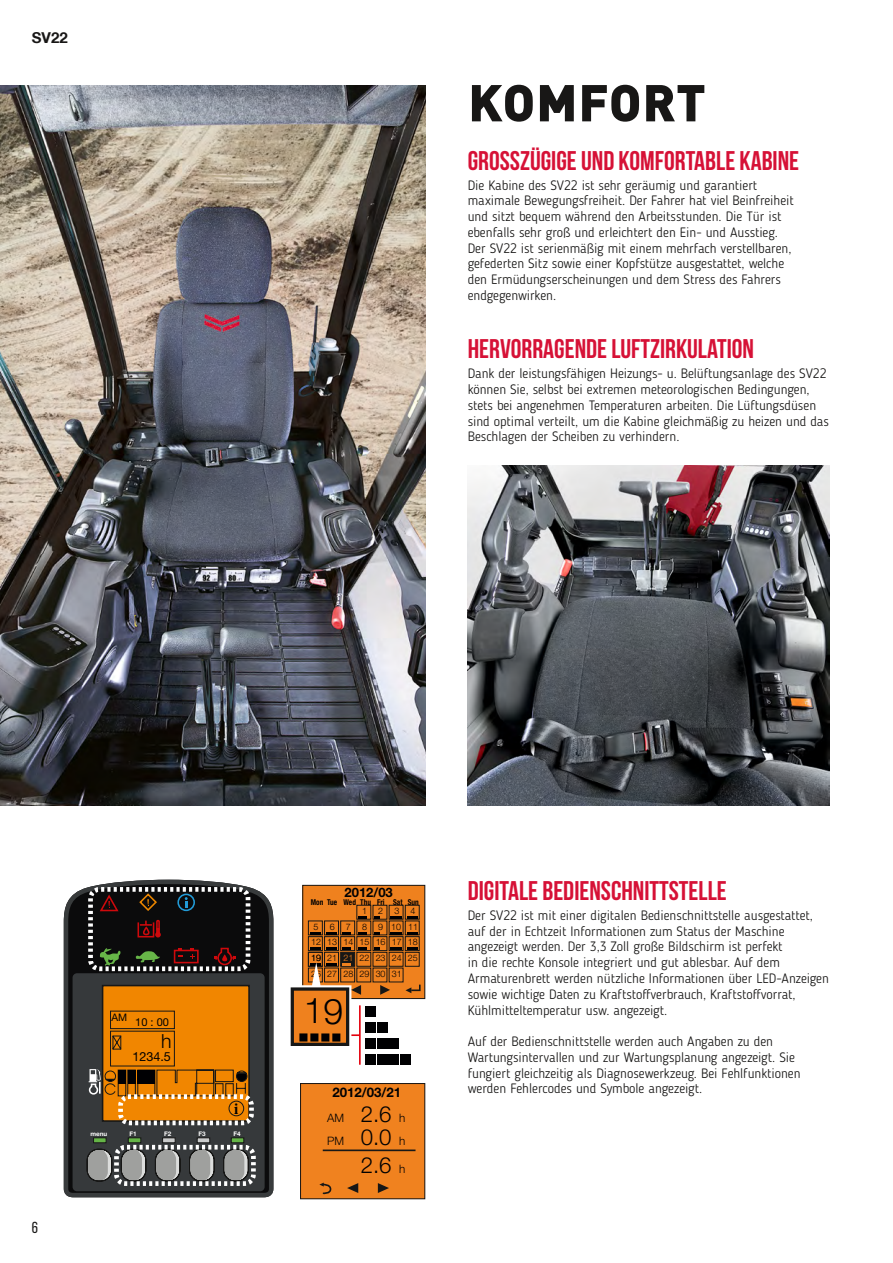
<style>
.page{position:relative;width:893px;height:1263px;background:#fff}
.page>*{position:absolute;margin:0;border:0;box-sizing:border-box;transform-origin:0 0}
.t1{font:900 51px "DIN Pro";letter-spacing:.015em;color:#181716}
.t2{font:300 35.4px "Helvetica Neue LT Std";color:#000002}
.t3{font:700 27px "Bebas Neue";color:#d61136}
.t4{font:300 22.2px "Helvetica Neue LT Std";color:#010102}
.t5{font:300 19.5px "Helvetica Neue LT Std";color:#000001}
.t6{font:15.9px "Bebas Neue";color:#181716}
.t7{font:700 15px "Helvetica Neue LT Com";color:#181716}
.t8{font:700 14.1px "Gazette LT Std";color:#000001}
.t9{font:300 13.5px/15.8px "Blogger Sans";color:#181716}
.t10{font:700 13.2px "Helvetica Neue LT Std";color:#010102}
.t11{font:700 13.05px "Helvetica Neue LT Std";color:#000002}
.t12{font:12.6px "Helvetica Neue LT Std";color:#000001}
.t13{font:300 11.55px/22.8px "Helvetica Neue LT Std";color:#010102}
.t14{font:10.95px "Helvetica Neue LT Std";color:#000001}
.t15{font:300 9px/15.8px "Helvetica Neue LT Std";color:#000002}
.t16{font:700 condensed 8.1px "Helvetica Neue LT Std";color:#000002;scale:.9 1}
.t17{font:700 6.3px "Helvetica Neue LT Std";color:#fff}
.s1{color:#ef811e}
.s2{font-size:22.2px}
.s3{font-size:11.55px}
</style>
<div class="page">
<img style="left:0;top:85px;width:425px;height:721px">
<img style="left:468px;top:466px;width:361px;height:340px">
<svg style="left:64px;top:880px;width:209px;height:317px;background:#28292b"></svg>
<div style="left:102px;top:985px;width:148px;height:137px;background:#f18600;border:2px solid #171716"></div>
<svg style="left:99px;top:893px;width:21px;height:20px"></svg>
<svg style="left:138px;top:893px;width:20px;height:19px"></svg>
<div style="left:177px;top:893px;width:18px;height:18px;border:2px solid #229bd7;border-radius:50%"></div>
<svg style="left:185px;top:897px;width:3px;height:11px"></svg>
<svg style="left:137px;top:919px;width:25px;height:19px"></svg>
<svg style="left:100px;top:948px;width:21px;height:17px"></svg>
<svg style="left:136px;top:951px;width:24px;height:11px"></svg>
<div style="left:174px;top:950px;width:25px;height:13px;border:2px solid #cf090c"></div>
<svg style="left:191px;top:949px;width:4px;height:9px"></svg>
<svg style="left:214px;top:947px;width:21px;height:18px"></svg>
<svg style="left:86px;top:1010px;width:163px;height:172px"></svg>
<div style="left:88px;top:887px;width:162px;height:84px;border:5px dashed #fff;border-radius:9px"></div>
<div style="left:118px;top:1094px;width:136px;height:31px;border:5px dashed #fff;border-radius:9px"></div>
<div style="left:114px;top:1145px;width:142px;height:41px;border:5px dashed #fff;border-radius:9px"></div>
<div style="left:303px;top:885px;width:122px;height:113px;background:#ef811e"></div>
<div style="left:302px;top:885px;width:123px;height:114px;border:1px solid #171716"></div>
<hr style="left:359px;top:1005px;width:2px;height:60px;background:#e3010d">
<div style="left:366px;top:1006px;width:10px;height:10px;background:#000002"></div>
<div style="left:366px;top:1022px;width:10px;height:10px;background:#000002"></div>
<div style="left:377px;top:1022px;width:11px;height:10px;background:#000002"></div>
<div style="left:366px;top:1038px;width:10px;height:10px;background:#000002"></div>
<div style="left:377px;top:1038px;width:11px;height:10px;background:#000002"></div>
<div style="left:389px;top:1038px;width:10px;height:10px;background:#000002"></div>
<div style="left:366px;top:1054px;width:10px;height:11px;background:#000002"></div>
<div style="left:377px;top:1054px;width:11px;height:11px;background:#000002"></div>
<div style="left:389px;top:1054px;width:10px;height:11px;background:#000002"></div>
<div style="left:400px;top:1054px;width:11px;height:11px;background:#000002"></div>
<div style="left:356px;top:905px;width:15px;height:15px;border:1px solid #171716"></div>
<svg style="left:359px;top:916px;width:7px;height:2px"></svg>
<div style="left:373px;top:905px;width:14px;height:15px;border:1px solid #171716"></div>
<div style="left:389px;top:905px;width:14px;height:15px;border:1px solid #171716"></div>
<svg style="left:391px;top:916px;width:10px;height:2px"></svg>
<div style="left:405px;top:905px;width:15px;height:15px;border:1px solid #171716"></div>
<svg style="left:407px;top:916px;width:10px;height:2px"></svg>
<div style="left:356px;top:920px;width:15px;height:15px;border:1px solid #171716"></div>
<svg style="left:359px;top:932px;width:7px;height:2px"></svg>
<div style="left:389px;top:920px;width:14px;height:15px;border:1px solid #171716"></div>
<svg style="left:391px;top:932px;width:10px;height:2px"></svg>
<div style="left:308px;top:920px;width:15px;height:15px;border:1px solid #171716"></div>
<div style="left:324px;top:920px;width:15px;height:15px;border:1px solid #171716"></div>
<div style="left:340px;top:920px;width:15px;height:15px;border:1px solid #171716"></div>
<svg style="left:310px;top:932px;width:40px;height:2px"></svg>
<div style="left:405px;top:920px;width:15px;height:15px;border:1px solid #171716"></div>
<svg style="left:407px;top:932px;width:10px;height:2px"></svg>
<div style="left:356px;top:936px;width:15px;height:15px;border:1px solid #171716"></div>
<svg style="left:359px;top:948px;width:7px;height:2px"></svg>
<div style="left:373px;top:936px;width:14px;height:15px;border:1px solid #171716"></div>
<div style="left:389px;top:936px;width:14px;height:15px;border:1px solid #171716"></div>
<svg style="left:391px;top:948px;width:10px;height:2px"></svg>
<div style="left:308px;top:936px;width:15px;height:15px;border:1px solid #171716"></div>
<div style="left:324px;top:936px;width:15px;height:15px;border:1px solid #171716"></div>
<div style="left:340px;top:936px;width:15px;height:15px;border:1px solid #171716"></div>
<svg style="left:310px;top:948px;width:40px;height:2px"></svg>
<div style="left:405px;top:936px;width:15px;height:15px;border:1px solid #171716"></div>
<svg style="left:407px;top:948px;width:10px;height:2px"></svg>
<div style="left:356px;top:952px;width:15px;height:15px;border:1px solid #171716"></div>
<div style="left:373px;top:952px;width:14px;height:15px;border:1px solid #171716"></div>
<div style="left:389px;top:952px;width:14px;height:15px;border:1px solid #171716"></div>
<div style="left:308px;top:952px;width:15px;height:15px;border:1px solid #171716"></div>
<div style="left:324px;top:952px;width:15px;height:15px;border:1px solid #171716"></div>
<div style="left:340px;top:952px;width:15px;height:15px;background:#171716;border:1px solid #171716"></div>
<div style="left:405px;top:952px;width:15px;height:15px;border:1px solid #171716"></div>
<svg style="left:380px;top:985px;width:10px;height:10px"></svg>
<svg style="left:405px;top:984px;width:16px;height:9px"></svg>
<svg style="left:290px;top:962px;width:71px;height:86px"></svg>
<div style="left:301px;top:1083px;width:124px;height:116px;background:#f0821f"></div>
<div style="left:300px;top:1083px;width:125px;height:116px;border:1px solid #181716"></div>
<hr style="left:323px;top:1149px;width:92px;height:2px;background:#181817">
<svg style="left:378px;top:1183px;width:11px;height:10px"></svg>
<svg style="left:347px;top:1183px;width:11px;height:10px"></svg>
<svg style="left:319px;top:1182px;width:13px;height:13px"></svg>
<p class="t7" style="left:32px;top:28px;width:37px">SV22</p>
<h1 class="t1" style="left:468px;top:59px;width:239px">KOMFORT</h1>
<h3 class="t3" style="left:468px;top:145px;width:333px">GROßZÜGIGE UND KOMFORTABLE KABINE</h3>
<p class="t9" style="left:468px;top:177px;width:327px">Die Kabine des SV22 ist sehr geräumig und garantiert maximale Bewegungsfreiheit. Der Fahrer hat viel Beinfreiheit und sitzt bequem während den Arbeitsstunden. Die Tür ist ebenfalls sehr groß und erleichtert den Ein- und Ausstieg.<br>Der SV22 ist serienmäßig mit einem mehrfach verstellbaren, gefederten Sitz sowie einer Kopfstütze ausgestattet, welche den Ermüdungserscheinungen und dem Stress des Fahrers endgegenwirken.</p>
<h3 class="t3" style="left:468px;top:334px;width:288px">HERVORRAGENDE LUFTZIRKULATION</h3>
<p class="t9" style="left:468px;top:366px;width:363px">Dank der leistungsfähigen Heizungs- u. Belüftungsanlage des SV22 können Sie, selbst bei extremen meteorologischen Bedingungen, stets bei angenehmen Temperaturen arbeiten. Die Lüftungsdüsen sind optimal verteilt, um die Kabine gleichmäßig zu heizen und das Beschlagen der Scheiben zu verhindern.</p>
<p class="t6" style="left:32px;top:1219px;width:8px">6</p>
<p class="t14" style="left:112px;top:1015px;width:59px"><sup>AM</sup> 10 : 00</p>
<p class="t12" style="left:132px;top:1048px;width:40px">1234.5</p>
<h3 class="t5" style="left:161px;top:1029px;width:12px">h</h3>
<p class="t8" style="left:234px;top:1100px;width:6px">i</p>
<p class="t17" style="left:91px;top:1129px;width:18px">menu</p>
<p class="t17" style="left:130px;top:1129px;width:9px">F1</p>
<p class="t17" style="left:164px;top:1129px;width:9px">F2</p>
<p class="t17" style="left:199px;top:1129px;width:9px">F3</p>
<p class="t17" style="left:233px;top:1129px;width:9px">F4</p>
<p class="t11" style="left:345px;top:884px;width:50px">2012/03</p>
<p class="t16" style="left:311px;top:897px;width:121px">Mon Tue Wed Thu Fri Sat Sun</p>
<p class="t15" style="left:311px;top:903px;width:108px;text-indent:51px">1234<br>5 6 7 8 91011<br>12 13 14 15 16 17 18<br>19 21 <span class="s1">21</span> 22 23 24 25<br>26 27 28 29 30 31</p>
<h2 class="t2" style="left:304px;top:989px;width:41px">19</h2>
<p class="t10" style="left:332px;top:1084px;width:70px">2012/03/21</p>
<p class="t13" style="left:327px;top:1106px;width:80px">AM <span class="s2">2.6</span> h<br>PM <span class="s2">0.0</span> h</p>
<h3 class="t4" style="left:361px;top:1152px;width:46px">2.6 <span class="s3">h</span></h3>
<h3 class="t3" style="left:468px;top:876px;width:260px">DIGITALE BEDIENSCHNITTSTELLE</h3>
<p class="t9" style="left:468px;top:907px;width:363px">Der SV22 ist mit einer digitalen Bedienschnittstelle ausgestattet, auf der in Echtzeit Informationen zum Status der Maschine angezeigt werden. Der 3,3 Zoll große Bildschirm ist perfekt<br>in die rechte Konsole integriert und gut ablesbar. Auf dem Armaturenbrett werden nützliche Informationen über LED-Anzeigen sowie wichtige Daten zu Kraftstoffverbrauch, Kraftstoffvorrat, Kühlmitteltemperatur usw. angezeigt.</p>
<p class="t9" style="left:468px;top:1033px;width:334px">Auf der Bedienschnittstelle werden auch Angaben zu den Wartungsintervallen und zur Wartungsplanung angezeigt. Sie fungiert gleichzeitig als Diagnosewerkzeug. Bei Fehlfunktionen werden Fehlercodes und Symbole angezeigt.</p>
</div>
